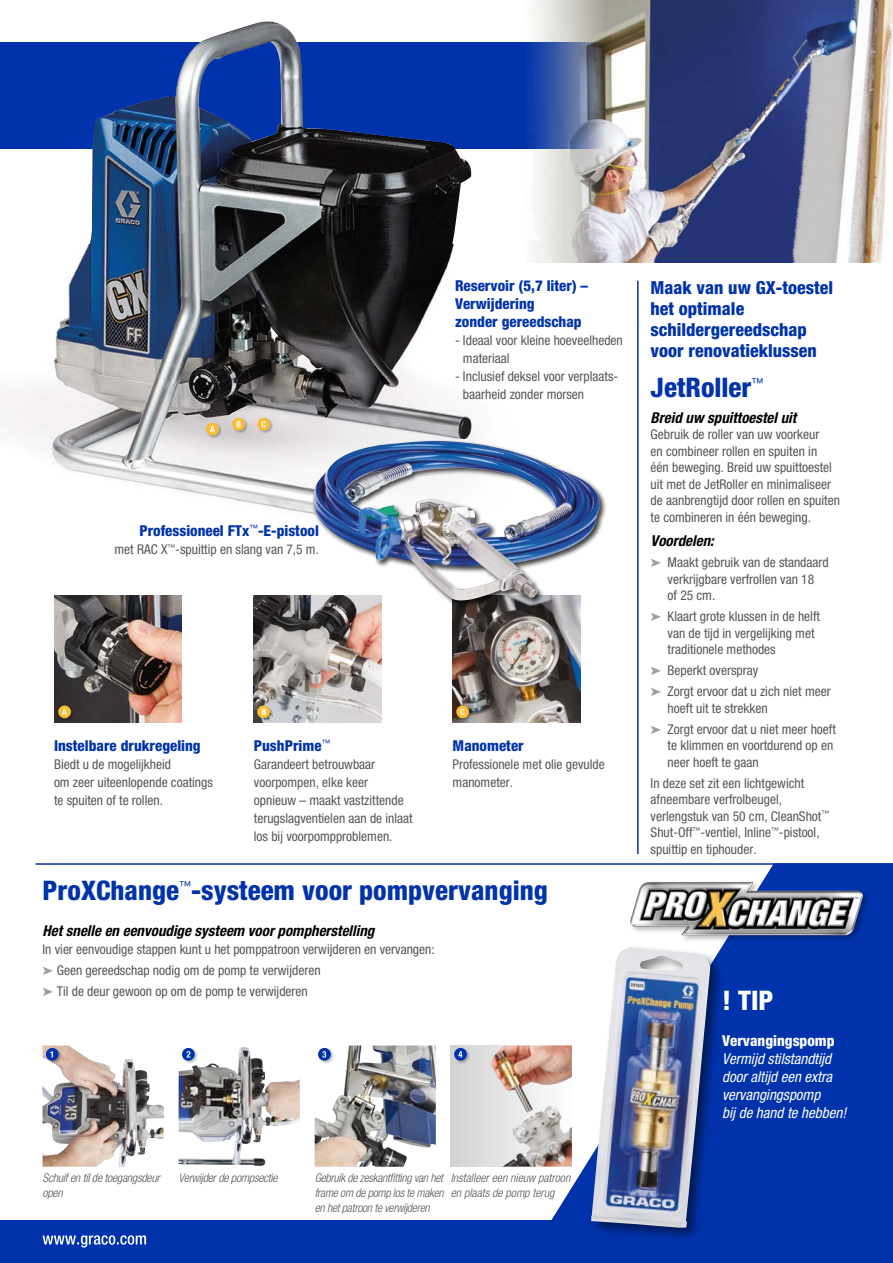
<style>
.page{position:relative;width:893px;height:1263px;background:#fff}
.page>*{position:absolute;margin:0;border:0;box-sizing:border-box;transform-origin:0 0}
.t1{font:800 condensed 27px "Helvetica Neue LT Std";color:#0033ab}
.t2{font:800 condensed 27px "Helvetica Neue LT Std";color:#fff}
.t3{font:800 condensed 18px/21px "Helvetica Neue LT Std";color:#0033ab}
.t4{font:800 condensed 15px/18px "Helvetica Neue LT Std";color:#0033ab}
.t5{font:italic 700 condensed 15px "Helvetica Neue LT Std";color:#000}
.t6{font:italic condensed 15px/18px "Helvetica Neue LT Std";color:#fff}
.t7{font:800 condensed 15px "Helvetica Neue LT Std";color:#fff}
.t8{font:condensed 13.5px/16.5px "Helvetica Neue LT Std";color:#575756}
.t9{font:italic 300 condensed 12px/15px "Helvetica Neue LT Std";letter-spacing:-.02em;color:#575756;text-align:justify}
.t10{font:italic 300 condensed 12px/15px "Helvetica Neue LT Std";color:#575756}
.s1{color:#9d9d9c}
</style>
<div class="page">
<img style="left:453px;top:608px;width:127px;height:115px">
<hr style="left:35px;top:863px;width:858px;height:2px;background:#0033ab">
<div style="left:0;top:43px;width:893px;height:106px;background:#0033ab"></div>
<div style="left:0;top:1220px;width:893px;height:43px;background:#0033ab"></div>
<svg style="left:549px;top:863px;width:344px;height:357px;fill:#0033ab"></svg>
<div style="left:629px;top:880px;width:242px;height:63px;background:#000;opacity:.25"></div>
<img style="left:630px;top:882px;width:233px;height:53px">
<div style="left:588px;top:944px;width:137px;height:299px;background:#000;opacity:.5"></div>
<img style="left:591px;top:947px;width:119px;height:281px">
<img style="left:179px;top:1047px;width:87px;height:119px">
<img style="left:43px;top:1045px;width:107px;height:122px">
<img style="left:315px;top:1045px;width:121px;height:122px">
<div style="left:451px;top:1045px;width:121px;height:121px;background:#d9d9d9"></div>
<img style="left:491px;top:1045px;width:81px;height:121px">
<svg style="left:43px;top:1235px;width:103px;height:12px"></svg>
<img style="left:53px;top:22px;width:418px;height:491px">
<img style="left:254px;top:595px;width:127px;height:128px">
<img style="left:54px;top:595px;width:128px;height:128px">
<img style="left:525px;top:0;width:368px;height:262px">
<div style="left:312px;top:440px;width:295px;height:168px;background:#000;opacity:.75"></div>
<img style="left:313px;top:441px;width:291px;height:160px">
<div style="left:206px;top:422px;width:16px;height:17px;background:#000;opacity:.25"></div>
<div style="left:206px;top:423px;width:13px;height:12px;background:#fcbd30;border-radius:50%"></div>
<svg style="left:210px;top:426px;width:5px;height:6px"></svg>
<div style="left:232px;top:417px;width:16px;height:17px;background:#000;opacity:.25"></div>
<svg style="left:232px;top:418px;width:13px;height:13px"></svg>
<svg style="left:237px;top:421px;width:4px;height:6px"></svg>
<div style="left:257px;top:417px;width:16px;height:17px;background:#000;opacity:.25"></div>
<svg style="left:257px;top:418px;width:13px;height:13px"></svg>
<svg style="left:262px;top:421px;width:4px;height:6px"></svg>
<div style="left:58px;top:705px;width:16px;height:17px;background:#000;opacity:.25"></div>
<svg style="left:58px;top:705px;width:13px;height:13px"></svg>
<svg style="left:62px;top:709px;width:5px;height:6px"></svg>
<div style="left:257px;top:705px;width:16px;height:17px;background:#000;opacity:.25"></div>
<svg style="left:257px;top:705px;width:13px;height:13px"></svg>
<svg style="left:262px;top:709px;width:4px;height:6px"></svg>
<div style="left:456px;top:705px;width:16px;height:17px;background:#000;opacity:.25"></div>
<svg style="left:456px;top:705px;width:13px;height:13px"></svg>
<svg style="left:460px;top:708px;width:5px;height:7px"></svg>
<div style="left:46px;top:1047px;width:16px;height:17px;background:#000;opacity:.25"></div>
<div style="left:46px;top:1048px;width:13px;height:13px;background:#0033ab;border-radius:50%"></div>
<svg style="left:50px;top:1051px;width:3px;height:6px"></svg>
<div style="left:182px;top:1047px;width:16px;height:17px;background:#000;opacity:.25"></div>
<svg style="left:182px;top:1048px;width:13px;height:13px"></svg>
<svg style="left:187px;top:1051px;width:4px;height:6px"></svg>
<div style="left:318px;top:1047px;width:16px;height:17px;background:#000;opacity:.25"></div>
<div style="left:318px;top:1048px;width:13px;height:13px;background:#0033ab;border-radius:50%"></div>
<svg style="left:322px;top:1051px;width:4px;height:7px"></svg>
<div style="left:454px;top:1047px;width:16px;height:17px;background:#000;opacity:.25"></div>
<svg style="left:454px;top:1048px;width:13px;height:13px"></svg>
<svg style="left:458px;top:1051px;width:4px;height:6px"></svg>
<hr style="left:637px;top:281px;width:2px;height:573px;background:#0033ab">
<p class="t4" style="left:139px;top:522px;width:181px">Professioneel FTx<sup>™</sup>-E-pistool</p>
<p class="t8" style="left:115px;top:541px;width:206px">met RAC X<sup>™</sup>-spuittip en slang van 7,5 m.</p>
<p class="t4" style="left:455px;top:277px;width:135px">Reservoir (5,7 liter) –<br>Verwijdering<br>zonder gereedschap</p>
<p class="t8" style="left:463px;top:331px;width:161px;line-height:18px;text-indent:-8px">- Ideaal voor kleine hoeveelheden materiaal</p>
<p class="t8" style="left:463px;top:367px;width:157px;line-height:18px;text-indent:-8px">- Inclusief deksel voor verplaats&shy;baarheid zonder morsen</p>
<p class="t4" style="left:54px;top:736px;width:148px">Instelbare drukregeling</p>
<p class="t8" style="left:54px;top:755px;width:160px;line-height:18px">Biedt u de mogelijkheid<br>om zeer uiteenlopende coatings te spuiten of te rollen.</p>
<p class="t4" style="left:254px;top:736px;width:78px">PushPrime<sup>™</sup></p>
<p class="t8" style="left:254px;top:755px;width:160px;line-height:18px">Garandeert betrouwbaar voorpompen, elke keer opnieuw – maakt vastzittende terugslagventielen aan de inlaat los bij voorpompproblemen.</p>
<p class="t4" style="left:453px;top:736px;width:73px">Manometer</p>
<p class="t8" style="left:453px;top:755px;width:154px;line-height:18px">Professionele met olie gevulde manometer.</p>
<h1 class="t1" style="left:43px;top:873px;width:507px">ProXChange<sup>™</sup>-systeem voor pompvervanging</h1>
<p class="t5" style="left:43px;top:921px;width:333px">Het snelle en eenvoudige systeem voor pompherstelling</p>
<p class="t8" style="left:43px;top:938px;width:394px;line-height:21px">In vier eenvoudige stappen kunt u het pomppatroon verwijderen en vervangen: <span class="s1">➤</span> Geen gereedschap nodig om de pomp te verwijderen<br><span class="s1">➤</span> Til de deur gewoon op om de pomp te verwijderen</p>
<p class="t9" style="left:43px;top:1170px;width:119px">Schuif en til de toegangsdeur</p>
<p class="t9" style="left:179px;top:1170px;width:101px">Verwijder de pompsectie</p>
<p class="t9" style="left:43px;top:1185px;width:22px">open</p>
<p class="t9" style="left:315px;top:1170px;width:131px">Gebruik de zeskantfitting van het frame om de pomp los te maken en het patroon te verwijderen</p>
<p class="t10" style="left:451px;top:1170px;width:121px">Installeer een nieuw patroon en plaats de pomp terug</p>
<h2 class="t3" style="left:651px;top:276px;width:184px">Maak van uw GX-toestel het optimale schildergereedschap voor renovatieklussen</h2>
<h1 class="t1" style="left:651px;top:371px;width:115px">JetRoller<sup>™</sup></h1>
<p class="t5" style="left:651px;top:408px;width:147px">Breid uw spuittoestel uit</p>
<p class="t8" style="left:651px;top:426px;width:191px">Gebruik de roller van uw voorkeur<br>en combineer rollen en spuiten in<br>één beweging. Breid uw spuittoestel uit met de JetRoller en minimaliseer de aanbrengtijd door rollen en spuiten te combineren in één beweging.</p>
<p class="t5" style="left:651px;top:532px;width:65px">Voordelen:</p>
<p class="t8" style="left:668px;top:554px;width:163px;text-indent:-17px"><span class="s1">➤</span> Maakt gebruik van de standaard verkrijgbare verfrollen van 18<br>of 25 cm.</p>
<p class="t8" style="left:668px;top:608px;width:154px;text-indent:-17px"><span class="s1">➤</span> Klaart grote klussen in de helft van de tijd in vergelijking met traditionele methodes</p>
<p class="t8" style="left:651px;top:660px;width:182px;line-height:21px"><span class="s1">➤</span> Beperkt overspray<br><span class="s1">➤</span> Zorgt ervoor dat u zich niet meer</p>
<p class="t8" style="left:651px;top:698px;width:187px;line-height:21px;text-indent:17px">hoeft uit te strekken<br><span class="s1">➤</span> Zorgt ervoor dat u niet meer hoeft</p>
<p class="t8" style="left:668px;top:737px;width:167px">te klimmen en voortdurend op en neer hoeft te gaan</p>
<p class="t8" style="left:651px;top:775px;width:180px">In deze set zit een lichtgewicht afneembare verfrolbeugel, verlengstuk van 50 cm, CleanShot<sup>™<br></sup>Shut-Off<sup>™</sup>-ventiel, Inline<sup>™</sup>-pistool, spuittip en tiphouder.</p>
<h1 class="t2" style="left:722px;top:984px;width:53px">! TIP</h1>
<p class="t7" style="left:722px;top:1031px;width:114px">Vervangingspomp</p>
<p class="t6" style="left:722px;top:1050px;width:126px">Vermijd stilstandtijd door altijd een extra vervangingspomp<br>bij de hand te hebben!</p>
</div>
